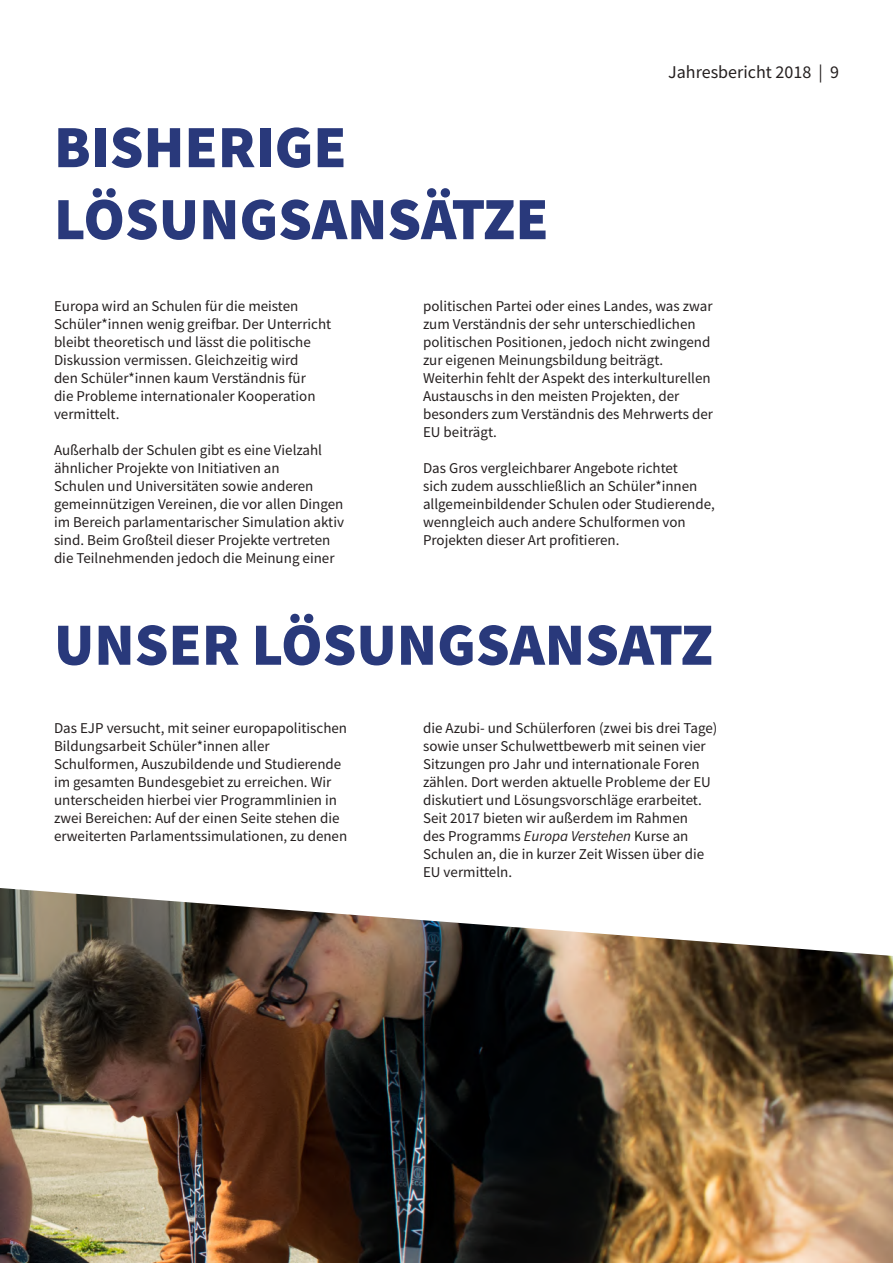
<style>
.page{position:relative;width:893px;height:1263px;background:#fff}
.page>*{position:absolute;margin:0;border:0;box-sizing:border-box;transform-origin:0 0}
.t1{font:900 60px/72px "Source Sans Pro";color:#29397b}
.t2{font:18px "Source Sans Pro";color:#241f1f}
.t3{font:15px/18px "Source Sans Pro";color:#241f1f}
.s1{font-style:italic}
</style>
<div class="page">
<img style="left:0;top:956px;width:893px;height:307px">
<svg style="left:0;top:888px;width:892px;height:68px"></svg>
<h1 class="t1" style="left:54px;top:110px;width:496px">BISHERIGE<br>LÖSUNGSANSÄTZE</h1>
<p class="t2" style="left:668px;top:61px;width:172px">Jahresbericht 2018 | 9</p>
<p class="t3" style="left:54px;top:297px;width:279px">Europa wird an Schulen für die meisten Schüler*innen wenig greifbar. Der Unterricht bleibt theoretisch und lässt die politische Diskussion vermissen. Gleichzeitig wird<br>den Schüler*innen kaum Verständnis für<br>die Probleme internationaler Kooperation vermittelt.</p>
<p class="t3" style="left:54px;top:441px;width:292px">Außerhalb der Schulen gibt es eine Vielzahl ähnlicher Projekte von Initiativen an<br>Schulen und Universitäten sowie anderen gemeinnützigen Vereinen, die vor allen Dingen im Bereich parlamentarischer Simulation aktiv sind. Beim Großteil dieser Projekte vertreten die Teilnehmenden jedoch die Meinung einer</p>
<p class="t3" style="left:423px;top:297px;width:292px">politischen Partei oder eines Landes, was zwar zum Verständnis der sehr unterschiedlichen politischen Positionen, jedoch nicht zwingend zur eigenen Meinungsbildung beiträgt.<br>Weiterhin fehlt der Aspekt des interkulturellen Austauschs in den meisten Projekten, der besonders zum Verständnis des Mehrwerts der EU beiträgt.</p>
<p class="t3" style="left:423px;top:459px;width:293px">Das Gros vergleichbarer Angebote richtet<br>sich zudem ausschließlich an Schüler*innen allgemeinbildender Schulen oder Studierende, wenngleich auch andere Schulformen von Projekten dieser Art profitieren.</p>
<h1 class="t1" style="left:54px;top:608px;width:661px">UNSER LÖSUNGSANSATZ</h1>
<p class="t3" style="left:54px;top:719px;width:295px">Das EJP versucht, mit seiner europapolitischen Bildungsarbeit Schüler*innen aller Schulformen, Auszubildende und Studierende im gesamten Bundesgebiet zu erreichen. Wir unterscheiden hierbei vier Programmlinien in zwei Bereichen: Auf der einen Seite stehen die erweiterten Parlamentssimulationen, zu denen</p>
<p class="t3" style="left:423px;top:719px;width:296px">die Azubi- und Schülerforen (zwei bis drei Tage) sowie unser Schulwettbewerb mit seinen vier Sitzungen pro Jahr und internationale Foren zählen. Dort werden aktuelle Probleme der EU diskutiert und Lösungsvorschläge erarbeitet.<br>Seit 2017 bieten wir außerdem im Rahmen<br>des Programms <span class="s1">Europa Verstehen</span> Kurse an Schulen an, die in kurzer Zeit Wissen über die EU vermitteln.</p>
</div>
